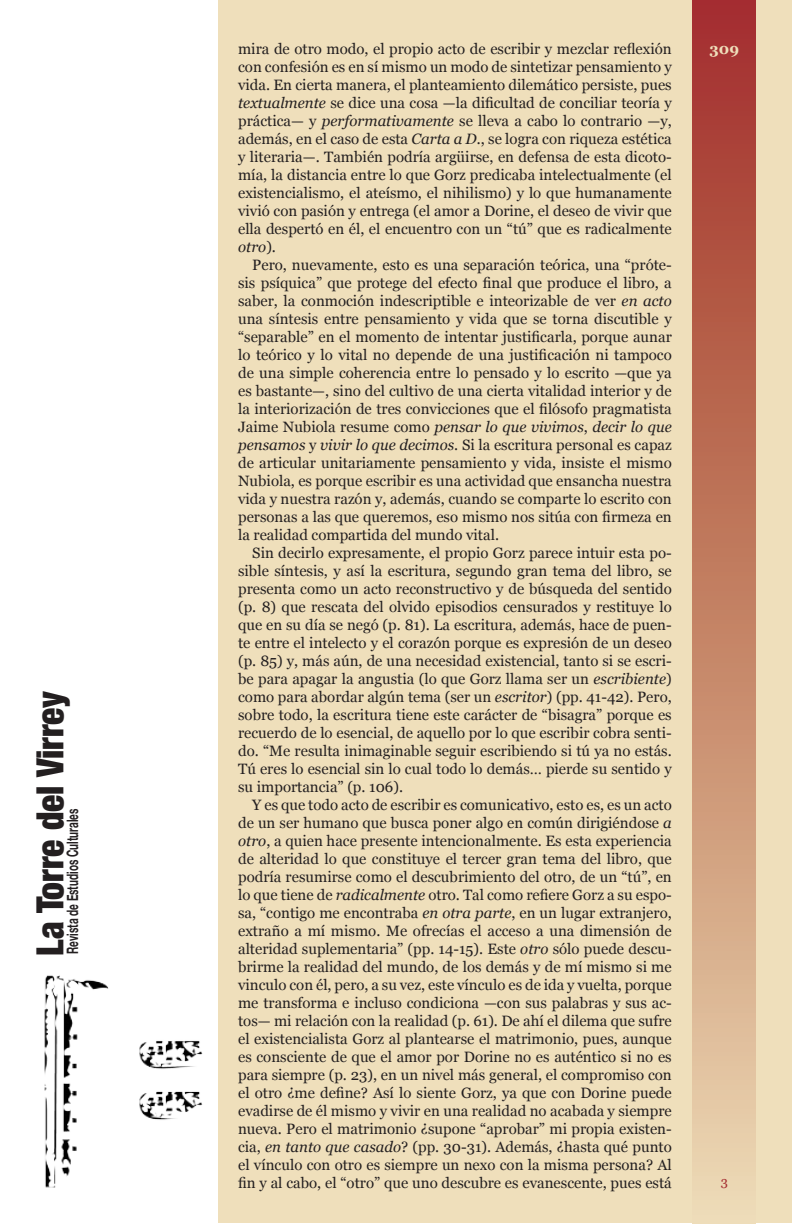
<style>
.page{position:relative;width:792px;height:1224px;background:#fff}
.page>*{position:absolute;margin:0;border:0;box-sizing:border-box;transform-origin:0 0}
.t1{font:900 condensed 37.5px "Helvetica Neue";color:#231f20;scale:.95 1}
.t2{font:700 15.8px "Helvetica Neue";color:#231f20;scale:.63 1}
.Sin_espaciado{font:15px/18px "Georgia";color:#231f20;text-align:justify}
.t3{font:700 15px "Georgia";color:#efdfbb}
.s1{font-style:italic}
</style>
<div class="page">
<div style="left:218px;top:0;width:574px;height:1224px;background:#efdfbb"></div>
<div style="left:693px;top:0;width:63px;height:1224px;background:linear-gradient(to bottom,#a02d24,#ead9ae)"></div>
<img style="left:44px;top:975px;width:159px;height:213px">
<h1 class="t1" style="left:27px;top:956px;width:280px;rotate:-90deg">La Torre del Virrey</h1>
<p class="t2" style="left:63px;top:954px;width:232px;rotate:-90deg">Revista de Estudios Culturales</p>
<p class="Sin_espaciado" style="left:238px;top:40px;width:435px">mira de otro modo, el propio acto de escribir y mezclar reflexión con confesión es en sí mismo un modo de sintetizar pensamiento y vida. En cierta manera, el planteamiento dilemático persiste, pues <span class="s1">textualmente</span> se dice una cosa —la dificultad de conciliar teoría y práctica— y <span class="s1">performativamente</span> se lleva a cabo lo contrario —y, además, en el caso de esta <span class="s1">Carta a D.</span>, se logra con riqueza estética y literaria—. También podría argüirse, en defensa de esta dicoto&shy;mía, la distancia entre lo que Gorz predicaba intelectualmente (el existencialismo, el ateísmo, el nihilismo) y lo que humanamente vivió con pasión y entrega (el amor a Dorine, el deseo de vivir que ella despertó en él, el encuentro con un “tú” que es radicalmente <span class="s1">otro</span>).</p>
<p class="Sin_espaciado" style="left:238px;top:256px;width:435px;text-indent:14px">Pero, nuevamente, esto es una separación teórica, una “próte&shy;sis psíquica” que protege del efecto final que produce el libro, a saber, la conmoción indescriptible e inteorizable de ver <span class="s1">en acto </span>una síntesis entre pensamiento y vida que se torna discutible y “separable” en el momento de intentar justificarla, porque aunar lo teórico y lo vital no depende de una justificación ni tampoco de una simple coherencia entre lo pensado y lo escrito —que ya es bastante—, sino del cultivo de una cierta vitalidad interior y de la interiorización de tres convicciones que el filósofo pragmatista Jaime Nubiola resume como <span class="s1">pensar lo que vivimos</span>, <span class="s1">decir lo que pensamos</span> y <span class="s1">vivir lo que decimos</span>. Si la escritura personal es capaz de articular unitariamente pensamiento y vida, insiste el mismo Nubiola, es porque escribir es una actividad que ensancha nuestra vida y nuestra razón y, además, cuando se comparte lo escrito con personas a las que queremos, eso mismo nos sitúa con firmeza en la realidad compartida del mundo vital.</p>
<p class="Sin_espaciado" style="left:238px;top:544px;width:435px;text-indent:14px">Sin decirlo expresamente, el propio Gorz parece intuir esta po&shy;sible síntesis, y así la escritura, segundo gran tema del libro, se presenta como un acto reconstructivo y de búsqueda del sentido (p. 8) que rescata del olvido episodios censurados y restituye lo que en su día se negó (p. 81). La escritura, además, hace de puen&shy;te entre el intelecto y el corazón porque es expresión de un deseo (p. 85) y, más aún, de una necesidad existencial, tanto si se escri&shy;be para apagar la angustia (lo que Gorz llama ser un <span class="s1">escribiente</span>) como para abordar algún tema (ser un <span class="s1">escritor</span>) (pp. 41-42). Pero, sobre todo, la escritura tiene este carácter de “bisagra” porque es recuerdo de lo esencial, de aquello por lo que escribir cobra senti&shy;do. “Me resulta inimaginable seguir escribiendo si tú ya no estás.<br>Tú eres lo esencial sin lo cual todo lo demás… pierde su sentido y su importancia” (p. 106).</p>
<p class="Sin_espaciado" style="left:238px;top:796px;width:435px;text-indent:14px">Y es que todo acto de escribir es comunicativo, esto es, es un acto de un ser humano que busca poner algo en común dirigiéndose <span class="s1">a otro</span>, a quien hace presente intencionalmente. Es esta experiencia de alteridad lo que constituye el tercer gran tema del libro, que podría resumirse como el descubrimiento del otro, de un “tú”, en lo que tiene de <span class="s1">radicalmente</span> otro. Tal como refiere Gorz a su espo&shy;sa, “contigo me encontraba <span class="s1">en otra parte</span>, en un lugar extranjero, extraño a mí mismo. Me ofrecías el acceso a una dimensión de alteridad suplementaria” (pp. 14-15). Este <span class="s1">otro</span> sólo puede descu&shy;brirme la realidad del mundo, de los demás y de mí mismo si me vinculo con él, pero, a su vez, este vínculo es de ida y vuelta, porque me transforma e incluso condiciona —con sus palabras y sus ac&shy;tos— mi relación con la realidad (p. 61). De ahí el dilema que sufre el existencialista Gorz al plantearse el matrimonio, pues, aunque es consciente de que el amor por Dorine no es auténtico si no es para siempre (p. 23), en un nivel más general, el compromiso con el otro ¿me define? Así lo siente Gorz, ya que con Dorine puede evadirse de él mismo y vivir en una realidad no acabada y siempre nueva. Pero el matrimonio ¿supone “aprobar” mi propia existen&shy;cia, <span class="s1">en tanto que casado</span>? (pp. 30-31). Además, ¿hasta qué punto el vínculo con otro es siempre un nexo con la misma persona? Al fin y al cabo, el “otro” que uno descubre es evanescente, pues está</p>
<p class="t3" style="left:709px;top:40px;width:31px">309</p>
</div>
